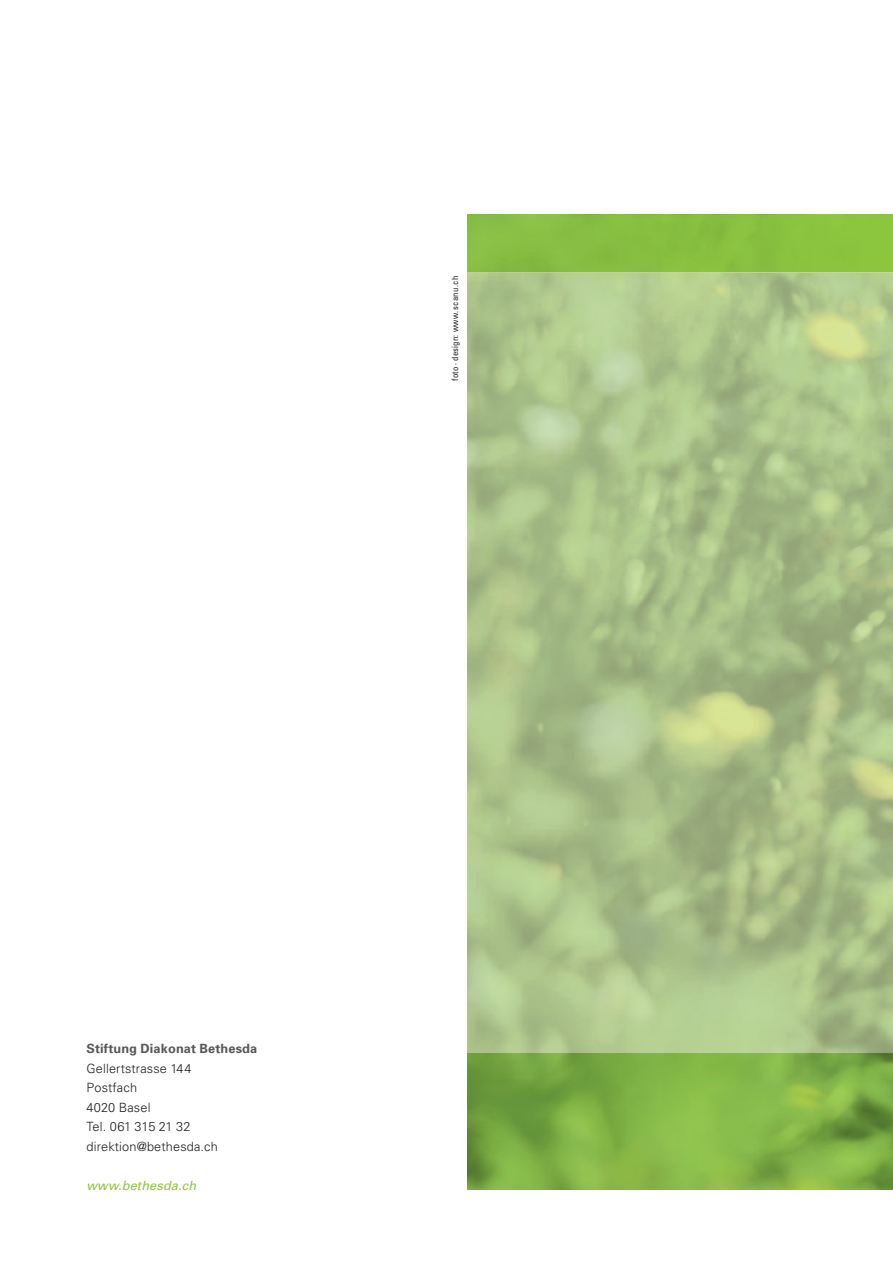
<style>
.page{position:relative;width:893px;height:1263px;background:#fff}
.page>*{position:absolute;margin:0;border:0;box-sizing:border-box;transform-origin:0 0}
.t1{font:300 12.75px/19.5px "Univers";letter-spacing:.01em;color:#231f20}
.t2{font:700 12.75px "Univers";letter-spacing:.01em;color:#57585a}
.t3{font:italic 12.75px "Univers";letter-spacing:.01em;color:#8bc63e}
.t4{font:condensed 8.7px "Univers";letter-spacing:.01em;color:#231f20}
</style>
<div class="page">
<img style="left:468px;top:215px;width:425px;height:974px">
<img style="left:468px;top:214px;width:425px;height:1px">
<img style="left:468px;top:214px;width:1px;height:59px">
<p class="t4" style="left:452px;top:381px;width:106px;rotate:-90deg">foto · design: www.scanu.ch</p>
<p class="t2" style="left:87px;top:1044px;width:172px">Stiftung Diakonat Bethesda</p>
<p class="t1" style="left:87px;top:1059px;width:133px">Gellertstrasse 144<br>Postfach<br>4020 Basel<br>Tel. 061 315 21 32 direktion@bethesda.ch</p>
<p class="t3" style="left:87px;top:1180px;width:111px">www.bethesda.ch</p>
</div>
